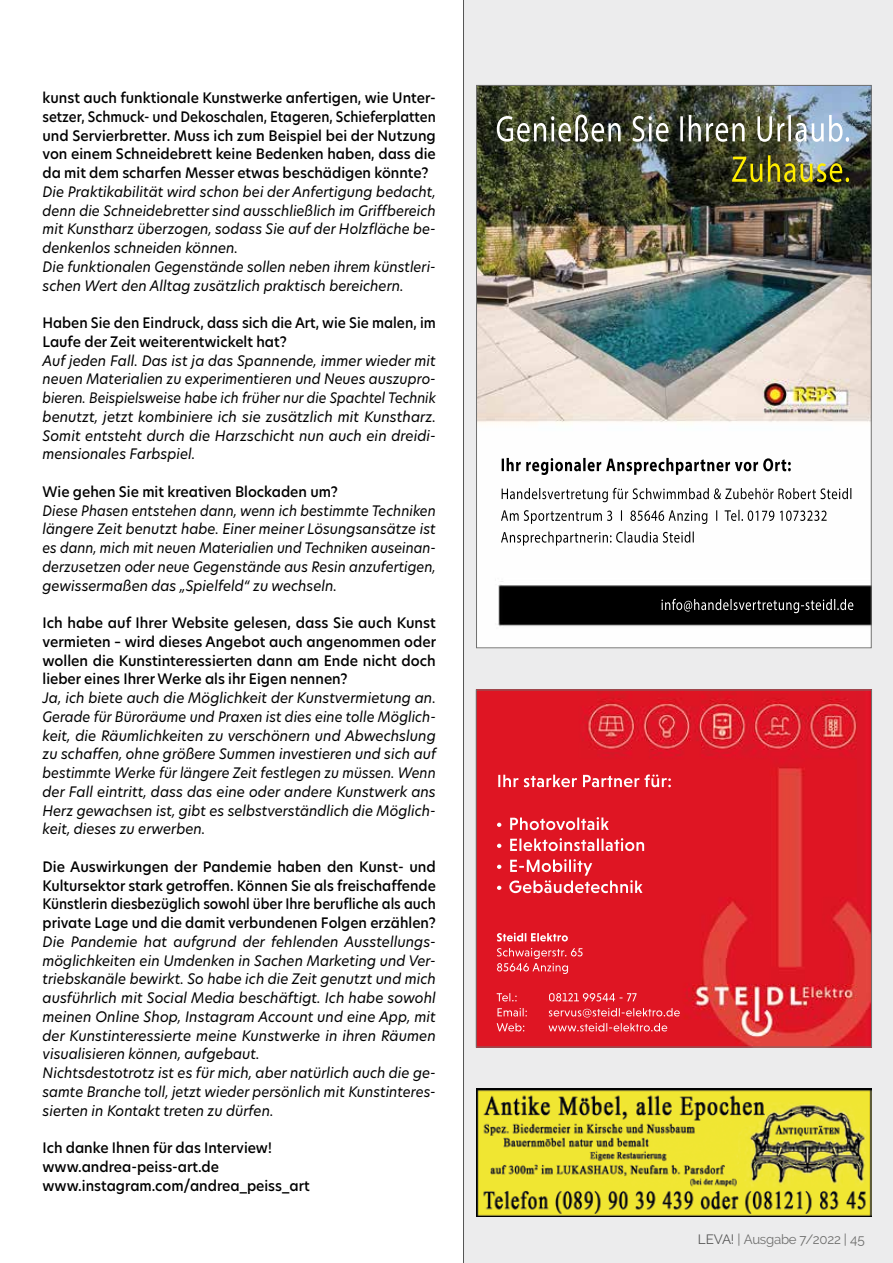
<style>
.page{position:relative;width:893px;height:1263px;background:#fff}
.page>*{position:absolute;margin:0;border:0;box-sizing:border-box;transform-origin:0 0}
.t1{font:italic 14.25px/18.8px "New Hero";color:#000}
.t2{font:500 14.25px/18.8px "New Hero";color:#000;text-align:justify}
.t3{font:italic 14.25px/18.8px "New Hero";color:#000;text-align:justify;scale:.94 1}
.t4{font:500 14.25px/18.8px "New Hero";color:#000;scale:.95 1}
.t5{font:13.5px "Raleway";letter-spacing:-.02em;color:#6f6f6e}
.s1{color:#565656}
</style>
<div class="page">
<div style="left:463px;top:0;width:430px;height:1263px;background:#ececed"></div>
<img style="left:476px;top:1089px;width:395px;height:127px">
<img style="left:478px;top:692px;width:392px;height:353px">
<div style="left:476px;top:690px;width:396px;height:357px;border:1px solid #6f6f6e"></div>
<img style="left:478px;top:87px;width:392px;height:559px">
<p class="t2" style="left:43px;top:88px;width:395px">kunst auch funktionale Kunstwerke anfertigen, wie Unter&shy;setzer, Schmuck- und Dekoschalen, Etageren, Schieferplatten und Servierbretter. Muss ich zum Beispiel bei der Nutzung von einem Schneidebrett keine Bedenken haben, dass die da mit dem scharfen Messer etwas beschädigen könnte?</p>
<p class="t1" style="left:43px;top:182px;width:395px">Die Praktikabilität wird schon bei der Anfertigung bedacht, denn die Schneidebretter sind ausschließlich im Griffbereich mit Kunstharz überzogen, sodass Sie auf der Holzfläche be&shy;denkenlos schneiden können.<br>Die funktionalen Gegenstände sollen neben ihrem künstleri&shy;schen Wert den Alltag zusätzlich praktisch bereichern.</p>
<p class="t4" style="left:43px;top:313px;width:416px">Haben Sie den Eindruck, dass sich die Art, wie Sie malen, im<br>Laufe der Zeit weiterentwickelt hat?</p>
<p class="t1" style="left:43px;top:351px;width:395px;text-align:justify">Auf jeden Fall. Das ist ja das Spannende, immer wieder mit neuen Materialien zu experimentieren und Neues auszupro&shy;bieren. Beispielsweise habe ich früher nur die Spachtel Technik benutzt, jetzt kombiniere ich sie zusätzlich mit Kunstharz.<br>Somit entsteht durch die Harzschicht nun auch ein dreidi&shy;mensionales Farbspiel.</p>
<p class="t2" style="left:43px;top:482px;width:297px">Wie gehen Sie mit kreativen Blockaden um?</p>
<p class="t3" style="left:43px;top:501px;width:420px">Diese Phasen entstehen dann, wenn ich bestimmte Techniken längere Zeit benutzt habe. Einer meiner Lösungsansätze ist es dann, mich mit neuen Materialien und Techniken auseinan&shy;derzusetzen oder neue Gegenstände aus Resin anzufertigen, gewissermaßen das „Spielfeld“ zu wechseln.</p>
<p class="t2" style="left:43px;top:613px;width:395px">Ich habe auf Ihrer Website gelesen, dass Sie auch Kunst vermieten – wird dieses Angebot auch angenommen oder wollen die Kunstinteressierten dann am Ende nicht doch lieber eines Ihrer Werke als ihr Eigen nennen?</p>
<p class="t1" style="left:43px;top:688px;width:395px;text-align:justify">Ja, ich biete auch die Möglichkeit der Kunstvermietung an.<br>Gerade für Büroräume und Praxen ist dies eine tolle Möglich&shy;keit, die Räumlichkeiten zu verschönern und Abwechslung zu schaffen, ohne größere Summen investieren und sich auf bestimmte Werke für längere Zeit festlegen zu müssen. Wenn der Fall eintritt, dass das eine oder andere Kunstwerk ans Herz gewachsen ist, gibt es selbstverständlich die Möglich&shy;keit, dieses zu erwerben.</p>
<p class="t2" style="left:43px;top:857px;width:395px">Die Auswirkungen der Pandemie haben den Kunst- und Kultursektor stark getroffen. Können Sie als freischaffende Künstlerin diesbezüglich sowohl über Ihre berufliche als auch private Lage und die damit verbundenen Folgen erzählen?</p>
<p class="t1" style="left:43px;top:932px;width:395px">Die Pandemie hat aufgrund der fehlenden Ausstellungs&shy;möglichkeiten ein Umdenken in Sachen Marketing und Ver&shy;triebskanäle bewirkt. So habe ich die Zeit genutzt und mich ausführlich mit Social Media beschäftigt. Ich habe sowohl meinen Online Shop, Instagram Account und eine App, mit der Kunstinteressierte meine Kunstwerke in ihren Räumen visualisieren können, aufgebaut.<br>Nichtsdestotrotz ist es für mich, aber natürlich auch die ge&shy;samte Branche toll, jetzt wieder persönlich mit Kunstinteres&shy;sierten in Kontakt treten zu dürfen.</p>
<p class="t2" style="left:43px;top:1138px;width:269px;text-align:left">Ich danke Ihnen für das Interview! www.andrea-peiss-art.de www.instagram.com/andrea_peiss_art</p>
<p class="t5" style="left:698px;top:1231px;width:168px"><span class="s1">LEVA!</span> | Ausgabe 7/2022 | 45</p>
</div>
